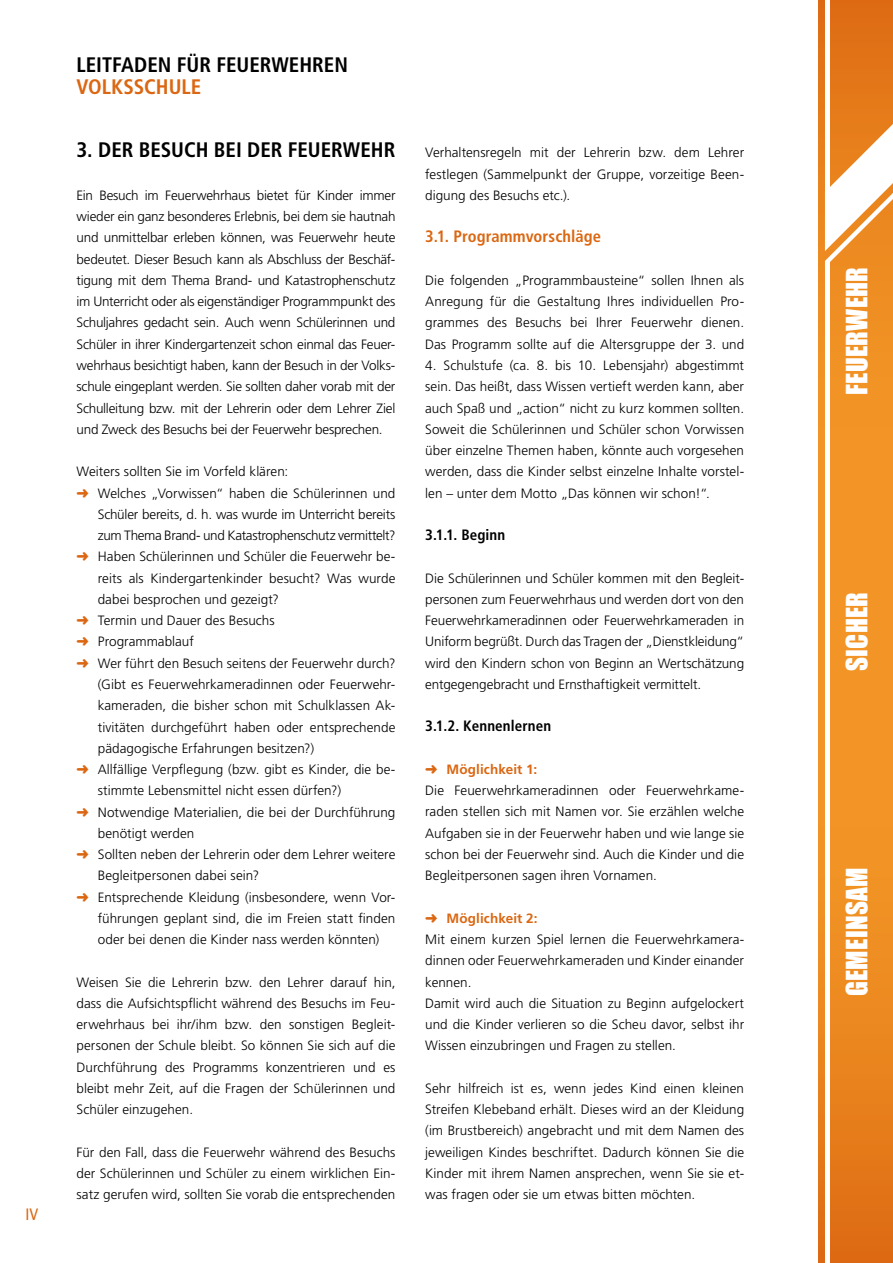
<style>
.page{position:relative;width:893px;height:1263px;background:#fff}
.page>*{position:absolute;margin:0;border:0;box-sizing:border-box;transform-origin:0 0}
.t1{font:27px "Impact";letter-spacing:.01em;color:#fff}
.t2{font:700 condensed 21px "Frutiger LT Std";color:#000}
.t3{font:700 condensed 21px "Frutiger LT Std";color:#db6712}
.t4{font:700 condensed 16.5px "Frutiger LT Std";letter-spacing:.005em;color:#db6712}
.t5{font:condensed 16.5px "Frutiger LT Std";color:#db6712}
.t6{font:700 condensed 15px "Frutiger LT Std";letter-spacing:.01em;color:#000}
.t7{font:300 13.5px/21.3px "Frutiger LT Std";color:#000;text-align:justify}
.t8{font:300 13.5px "Frutiger LT Std";letter-spacing:-.03em;color:#000}
.s1{color:#db6712}
.s2{font-weight:700;color:#db6712}
</style>
<div class="page">
<svg style="left:819px;top:0;width:74px;height:1263px;background:#ed8e27"></svg>
<hr style="left:825px;top:0;width:4px;height:217px;background:#fff">
<hr style="left:825px;top:261px;width:4px;height:1002px;background:#fff">
<svg style="left:825px;top:56px;width:68px;height:211px"></svg>
<p class="t5" style="left:26px;top:1205px;width:14px">IV</p>
<h2 class="t2" style="left:77px;top:53px;width:273px">LEITFADEN FÜR FEUERWEHREN</h2>
<h2 class="t3" style="left:77px;top:74px;width:126px">VOLKSSCHULE</h2>
<h2 class="t2" style="left:77px;top:138px;width:320px">3. DER BESUCH BEI DER FEUERWEHR</h2>
<p class="t7" style="left:77px;top:185px;width:320px">Ein Besuch im Feuerwehrhaus bietet für Kinder immer wieder ein ganz besonderes Erlebnis, bei dem sie hautnah und unmittelbar erleben können, was Feuerwehr heute bedeutet. Dieser Besuch kann als Abschluss der Beschäf&shy;tigung mit dem Thema Brand- und Katastrophenschutz im Unterricht oder als eigenständiger Programmpunkt des Schuljahres gedacht sein. Auch wenn Schülerinnen und Schüler in ihrer Kindergartenzeit schon einmal das Feuer&shy;wehrhaus besichtigt haben, kann der Besuch in der Volks&shy;schule eingeplant werden. Sie sollten daher vorab mit der Schulleitung bzw. mit der Lehrerin oder dem Lehrer Ziel und Zweck des Besuchs bei der Feuerwehr besprechen.</p>
<p class="t7" style="left:77px;top:461px;width:213px">Weiters sollten Sie im Vorfeld klären:</p>
<p class="t7" style="left:77px;top:482px;width:320px"><span class="s1">➜</span> Welches „Vorwissen“ haben die Schülerinnen und</p>
<p class="t7" style="left:98px;top:504px;width:299px">Schüler bereits, d. h. was wurde im Unterricht bereits</p>
<p class="t8" style="left:98px;top:528px;width:299px">zum Thema Brand- und Katastrophenschutz vermittelt?</p>
<p class="t7" style="left:77px;top:546px;width:320px"><span class="s1">➜</span> Haben Schülerinnen und Schüler die Feuerwehr be-</p>
<p class="t7" style="left:98px;top:567px;width:299px">reits als Kindergartenkinder besucht? Was wurde</p>
<p class="t7" style="left:98px;top:589px;width:183px">dabei besprochen und gezeigt?</p>
<p class="t7" style="left:77px;top:610px;width:200px"><span class="s1">➜</span> Termin und Dauer des Besuchs</p>
<p class="t7" style="left:77px;top:631px;width:119px"><span class="s1">➜</span> Programmablauf</p>
<p class="t7" style="left:77px;top:653px;width:320px"><span class="s1">➜</span> Wer führt den Besuch seitens der Feuerwehr durch?</p>
<p class="t7" style="left:98px;top:674px;width:299px">(Gibt es Feuerwehrkameradinnen oder Feuerwehr-</p>
<p class="t7" style="left:98px;top:695px;width:299px">kameraden, die bisher schon mit Schulklassen Ak-</p>
<p class="t7" style="left:98px;top:716px;width:299px">tivitäten durchgeführt haben oder entsprechende</p>
<p class="t7" style="left:98px;top:738px;width:218px">pädagogische Erfahrungen besitzen?)</p>
<p class="t7" style="left:77px;top:759px;width:320px"><span class="s1">➜</span> Allfällige Verpflegung (bzw. gibt es Kinder, die be-</p>
<p class="t7" style="left:98px;top:780px;width:245px">stimmte Lebensmittel nicht essen dürfen?)</p>
<p class="t7" style="left:77px;top:801px;width:320px"><span class="s1">➜</span> Notwendige Materialien, die bei der Durchführung</p>
<p class="t7" style="left:98px;top:823px;width:98px">benötigt werden</p>
<p class="t7" style="left:77px;top:844px;width:320px"><span class="s1">➜</span> Sollten neben der Lehrerin oder dem Lehrer weitere</p>
<p class="t7" style="left:98px;top:865px;width:163px">Begleitpersonen dabei sein?</p>
<p class="t7" style="left:77px;top:886px;width:320px"><span class="s1">➜</span> Entsprechende Kleidung (insbesondere, wenn Vor-</p>
<p class="t7" style="left:98px;top:908px;width:299px">führungen geplant sind, die im Freien statt finden</p>
<p class="t7" style="left:98px;top:929px;width:283px">oder bei denen die Kinder nass werden könnten)</p>
<p class="t7" style="left:77px;top:971px;width:320px">Weisen Sie die Lehrerin bzw. den Lehrer darauf hin, dass die Aufsichtspflicht während des Besuchs im Feu&shy;erwehrhaus bei ihr/ihm bzw. den sonstigen Begleit&shy;personen der Schule bleibt. So können Sie sich auf die Durchführung des Programms konzentrieren und es bleibt mehr Zeit, auf die Fragen der Schülerinnen und Schüler einzugehen.</p>
<p class="t7" style="left:77px;top:1142px;width:320px">Für den Fall, dass die Feuerwehr während des Besuchs der Schülerinnen und Schüler zu einem wirklichen Ein&shy;satz gerufen wird, sollten Sie vorab die entsprechenden</p>
<p class="t7" style="left:425px;top:142px;width:320px">Verhaltensregeln mit der Lehrerin bzw. dem Lehrer festlegen (Sammelpunkt der Gruppe, vorzeitige Been&shy;digung des Besuchs etc.).</p>
<p class="t4" style="left:425px;top:227px;width:177px">3.1. Programmvorschläge</p>
<p class="t7" style="left:425px;top:270px;width:320px">Die folgenden „Programmbausteine“ sollen Ihnen als Anregung für die Gestaltung Ihres individuellen Pro&shy;grammes des Besuchs bei Ihrer Feuerwehr dienen.<br>Das Programm sollte auf die Altersgruppe der 3. und</p>
<p class="t7" style="left:425px;top:355px;width:320px">4. Schulstufe (ca. 8. bis 10. Lebensjahr) abgestimmt sein. Das heißt, dass Wissen vertieft werden kann, aber auch Spaß und „action“ nicht zu kurz kommen sollten.<br>Soweit die Schülerinnen und Schüler schon Vorwissen über einzelne Themen haben, könnte auch vorgesehen werden, dass die Kinder selbst einzelne Inhalte vorstel&shy;len – unter dem Motto „Das können wir schon!“.</p>
<p class="t6" style="left:425px;top:526px;width:82px">3.1.1. Beginn</p>
<p class="t7" style="left:425px;top:567px;width:320px">Die Schülerinnen und Schüler kommen mit den Begleit&shy;personen zum Feuerwehrhaus und werden dort von den Feuerwehrkameradinnen oder Feuerwehrkameraden in Uniform begrüßt. Durch das Tragen der „Dienstkleidung“ wird den Kindern schon von Beginn an Wertschätzung entgegengebracht und Ernsthaftigkeit vermittelt.</p>
<p class="t6" style="left:425px;top:717px;width:128px">3.1.2. Kennenlernen</p>
<p class="t7" style="left:425px;top:759px;width:320px;text-align:left"><span class="s1">➜</span> <span class="s2">Möglichkeit 1:<br></span>Die Feuerwehrkameradinnen oder Feuerwehrkame&shy;raden stellen sich mit Namen vor. Sie erzählen welche Aufgaben sie in der Feuerwehr haben und wie lange sie schon bei der Feuerwehr sind. Auch die Kinder und die Begleitpersonen sagen ihren Vornamen.</p>
<p class="t7" style="left:425px;top:908px;width:320px;text-align:left"><span class="s1">➜</span> <span class="s2">Möglichkeit 2:<br></span>Mit einem kurzen Spiel lernen die Feuerwehrkamera&shy;dinnen oder Feuerwehrkameraden und Kinder einander kennen.<br>Damit wird auch die Situation zu Beginn aufgelockert und die Kinder verlieren so die Scheu davor, selbst ihr Wissen einzubringen und Fragen zu stellen.</p>
<p class="t7" style="left:425px;top:1078px;width:320px">Sehr hilfreich ist es, wenn jedes Kind einen kleinen Streifen Klebeband erhält. Dieses wird an der Kleidung (im Brustbereich) angebracht und mit dem Namen des jeweiligen Kindes beschriftet. Dadurch können Sie die Kinder mit ihrem Namen ansprechen, wenn Sie sie et&shy;was fragen oder sie um etwas bitten möchten.</p>
<h1 class="t1" style="left:836px;top:395px;width:129px;rotate:-90deg">FEUERWEHR</h1>
<h1 class="t1" style="left:836px;top:671px;width:81px;rotate:-90deg">SICHER</h1>
<h1 class="t1" style="left:836px;top:996px;width:130px;rotate:-90deg">GEMEINSAM</h1>
</div>
